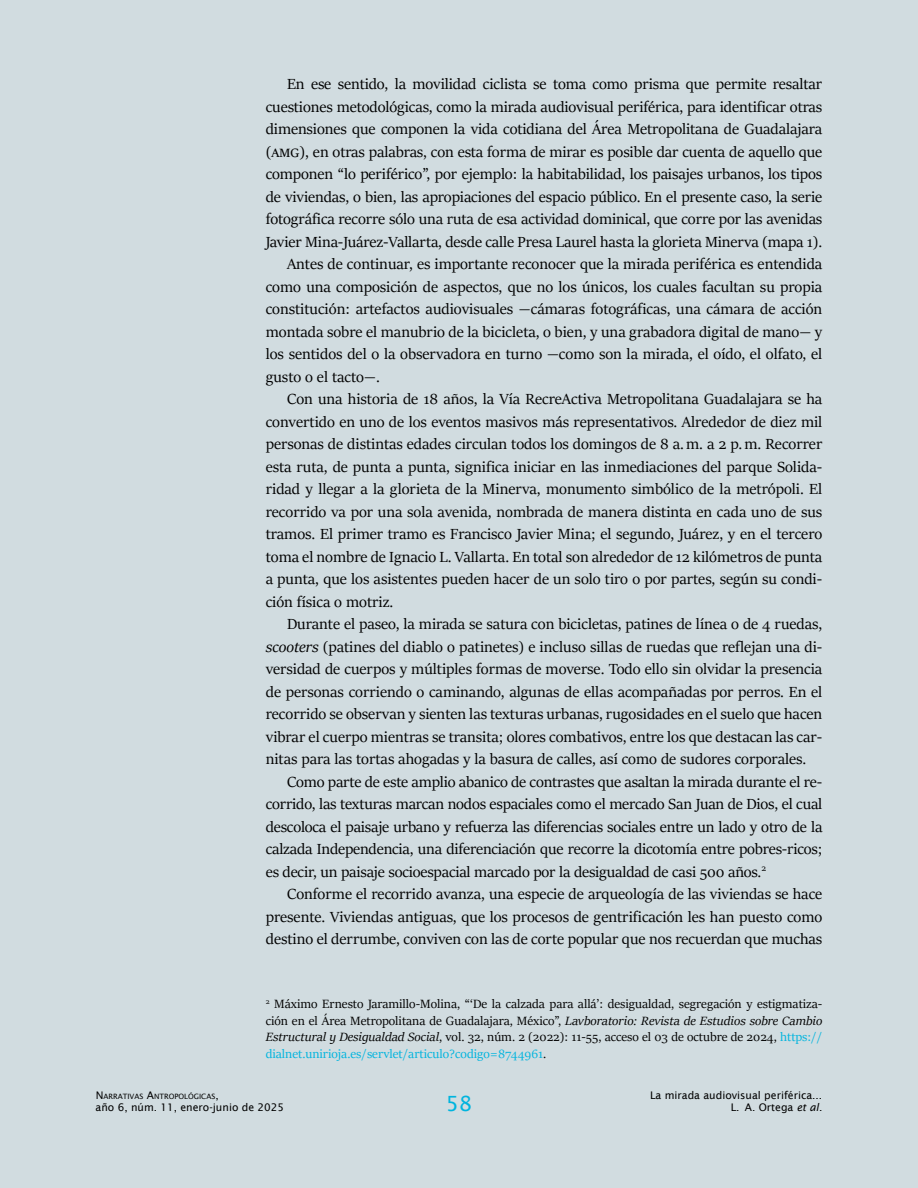
<style>
.page{position:relative;width:918px;height:1188px;background:#d1dce0}
.page>*{position:absolute;margin:0;border:0;box-sizing:border-box;transform-origin:0 0}
.t1{font:21px "Lucida Sans";color:#00b4de}
.t2{font:16.5px "Sitka Display";color:#000}
.t3{font:13.5px/16.5px "Sitka Display";color:#000;text-align:justify}
.t4{font:10.5px "Lucida Sans";color:#000}
.t5{font:7.35px "Lucida Sans";color:#000}
.s1{font-style:italic}
.s2{color:#00b4de}
.s3{font-size:10.5px}
</style>
<div class="page">
<p class="t2" style="left:287px;top:72px;width:537px">En ese sentido, la movilidad ciclista se toma como prisma que permite resaltar</p>
<p class="t2" style="left:266px;top:95px;width:558px">cuestiones metodológicas, como la mirada audiovisual periférica, para identificar otras</p>
<p class="t2" style="left:266px;top:117px;width:558px">dimensiones que componen la vida cotidiana del Área Metropolitana de Guadalajara</p>
<p class="t2" style="left:266px;top:140px;width:558px">(amg), en otras palabras, con esta forma de mirar es posible dar cuenta de aquello que</p>
<p class="t2" style="left:266px;top:162px;width:558px">componen “lo periférico”, por ejemplo: la habitabilidad, los paisajes urbanos, los tipos</p>
<p class="t2" style="left:266px;top:185px;width:558px">de viviendas, o bien, las apropiaciones del espacio público. En el presente caso, la serie</p>
<p class="t2" style="left:266px;top:207px;width:558px">fotográfica recorre sólo una ruta de esa actividad dominical, que corre por las avenidas</p>
<p class="t2" style="left:266px;top:230px;width:558px">Javier Mina-Juárez-Vallarta, desde calle Presa Laurel hasta la glorieta Minerva (mapa 1).</p>
<p class="t2" style="left:287px;top:252px;width:537px">Antes de continuar, es importante reconocer que la mirada periférica es entendida</p>
<p class="t2" style="left:266px;top:275px;width:558px">como una composición de aspectos, que no los únicos, los cuales facultan su propia</p>
<p class="t2" style="left:266px;top:297px;width:558px">constitución: artefactos audiovisuales —cámaras fotográficas, una cámara de acción</p>
<p class="t2" style="left:266px;top:320px;width:558px">montada sobre el manubrio de la bicicleta, o bien, y una grabadora digital de mano— y</p>
<p class="t2" style="left:266px;top:342px;width:558px">los sentidos del o la observadora en turno —como son la mirada, el oído, el olfato, el</p>
<p class="t2" style="left:266px;top:365px;width:116px">gusto o el tacto—.</p>
<p class="t2" style="left:287px;top:387px;width:537px">Con una historia de 18 años, la Vía RecreActiva Metropolitana Guadalajara se ha</p>
<p class="t2" style="left:266px;top:410px;width:558px">convertido en uno de los eventos masivos más representativos. Alrededor de diez mil</p>
<p class="t2" style="left:266px;top:432px;width:558px">personas de distintas edades circulan todos los domingos de 8 a.m. a 2 p.m. Recorrer</p>
<p class="t2" style="left:266px;top:455px;width:558px">esta ruta, de punta a punta, significa iniciar en las inmediaciones del parque Solida-</p>
<p class="t2" style="left:266px;top:477px;width:558px">ridad y llegar a la glorieta de la Minerva, monumento simbólico de la metrópoli. El</p>
<p class="t2" style="left:266px;top:500px;width:558px">recorrido va por una sola avenida, nombrada de manera distinta en cada uno de sus</p>
<p class="t2" style="left:266px;top:522px;width:558px">tramos. El primer tramo es Francisco Javier Mina; el segundo, Juárez, y en el tercero</p>
<p class="t2" style="left:266px;top:545px;width:558px">toma el nombre de Ignacio L. Vallarta. En total son alrededor de 12 kilómetros de punta</p>
<p class="t2" style="left:266px;top:567px;width:558px">a punta, que los asistentes pueden hacer de un solo tiro o por partes, según su condi-</p>
<p class="t2" style="left:266px;top:590px;width:129px">ción física o motriz.</p>
<p class="t2" style="left:287px;top:612px;width:537px">Durante el paseo, la mirada se satura con bicicletas, patines de línea o de 4 ruedas,</p>
<p class="t2" style="left:266px;top:635px;width:558px"><span class="s1">scooters</span> (patines del diablo o patinetes) e incluso sillas de ruedas que reflejan una di-</p>
<p class="t2" style="left:266px;top:657px;width:558px">versidad de cuerpos y múltiples formas de moverse. Todo ello sin olvidar la presencia</p>
<p class="t2" style="left:266px;top:680px;width:558px">de personas corriendo o caminando, algunas de ellas acompañadas por perros. En el</p>
<p class="t2" style="left:266px;top:702px;width:558px">recorrido se observan y sienten las texturas urbanas, rugosidades en el suelo que hacen</p>
<p class="t2" style="left:266px;top:725px;width:558px">vibrar el cuerpo mientras se transita; olores combativos, entre los que destacan las car-</p>
<p class="t2" style="left:266px;top:747px;width:542px">nitas para las tortas ahogadas y la basura de calles, así como de sudores corporales.</p>
<p class="t2" style="left:287px;top:770px;width:537px">Como parte de este amplio abanico de contrastes que asaltan la mirada durante el re-</p>
<p class="t2" style="left:266px;top:792px;width:558px">corrido, las texturas marcan nodos espaciales como el mercado San Juan de Dios, el cual</p>
<p class="t2" style="left:266px;top:815px;width:558px">descoloca el paisaje urbano y refuerza las diferencias sociales entre un lado y otro de la</p>
<p class="t2" style="left:266px;top:837px;width:558px">calzada Independencia, una diferenciación que recorre la dicotomía entre pobres-ricos;</p>
<p class="t2" style="left:266px;top:860px;width:502px">es decir, un paisaje socioespacial marcado por la desigualdad de casi 500 años.<sup>2</sup></p>
<p class="t2" style="left:287px;top:882px;width:537px">Conforme el recorrido avanza, una especie de arqueología de las viviendas se hace</p>
<p class="t2" style="left:266px;top:905px;width:558px">presente. Viviendas antiguas, que los procesos de gentrificación les han puesto como</p>
<p class="t2" style="left:266px;top:927px;width:558px">destino el derrumbe, conviven con las de corte popular que nos recuerdan que muchas</p>
<p class="t3" style="left:266px;top:995px;width:558px"><sup>2</sup> Máximo Ernesto Jaramillo-Molina, “‘De la calzada para allá’: desigualdad, segregación y estigmatiza&shy;ción en el Área Metropolitana de Guadalajara, México”, <span class="s1">Lavboratorio: Revista de Estudios sobre Cambio Estructural y Desigualdad Social</span>, vol. 32, núm. 2 (2022): 11-55, acceso el 03 de octubre de 2024, <span class="s2">https:// dialnet.unirioja.es/servlet/articulo?codigo=8744961</span>.</p>
<p class="t5" style="left:96px;top:1092px;width:125px"><span class="s3">N</span>ARRATIVAS <span class="s3">A</span>NTROPOLÓGICAS<span class="s3">,</span></p>
<p class="t1" style="left:446px;top:1092px;width:28px">58</p>
<p class="t4" style="left:650px;top:1089px;width:174px">La mirada audiovisual periférica...</p>
<p class="t4" style="left:96px;top:1101px;width:190px">año 6, núm. 11, enero-junio de 2025</p>
<p class="t4" style="left:731px;top:1101px;width:93px">L. A. Ortega <span class="s1">et al</span>.</p>
</div>
